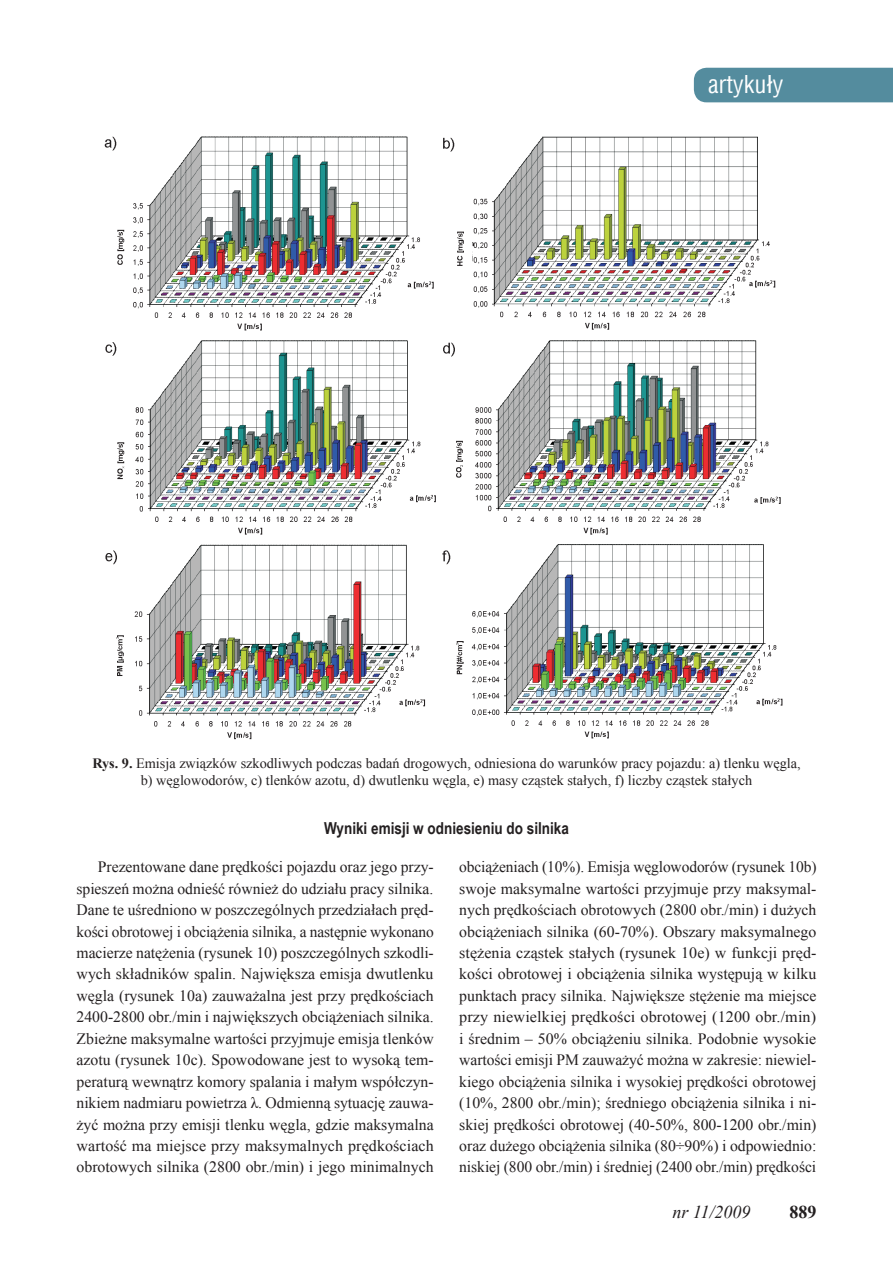
<style>
.page{position:relative;width:893px;height:1263px;background:#fff}
.page>*{position:absolute;margin:0;border:0;box-sizing:border-box;transform-origin:0 0}
.t1{font:24px "Switzerland Condensed";color:#fff}
.t2{font:italic 18px "Times New Roman";color:#231f20}
.t3{font:700 18px "Times New Roman";color:#231f20}
.t4{font:700 16.5px "Arial Narrow";color:#231f20}
.t5{font:15.75px/21.5px "Times New Roman";color:#231f20;text-align:justify}
.t6{font:14.25px/17.1px "Times New Roman";color:#231f20;text-align:center}
.s1{font-weight:700}
</style>
<div class="page">
<div style="left:694px;top:68px;width:199px;height:34px;background:#548c9e"></div>
<img style="left:104px;top:136px;width:679px;height:604px">
<h1 class="t1" style="left:708px;top:70px;width:77px">artykuły</h1>
<p class="t6" style="left:92px;top:755px;width:710px"><span class="s1">Rys. 9.</span> Emisja związków szkodliwych podczas badań drogowych, odniesiona do warunków pracy pojazdu: a) tlenku węgla, b) węglowodorów, c) tlenków azotu, d) dwutlenku węgla, e) masy cząstek stałych, f) liczby cząstek stałych</p>
<p class="t4" style="left:324px;top:815px;width:246px">Wyniki emisji w odniesieniu do silnika</p>
<p class="t5" style="left:459px;top:856px;width:359px">obciążeniach (10%). Emisja węglowodorów (rysunek 10b) swoje maksymalne wartości przyjmuje przy maksymal&shy;nych prędkościach obrotowych (2800 obr./min) i dużych obciążeniach silnika (60-70%). Obszary maksymalnego stężenia cząstek stałych (rysunek 10e) w funkcji pręd&shy;kości obrotowej i obciążenia silnika występują w kilku punktach pracy silnika. Największe stężenie ma miejsce przy niewielkiej prędkości obrotowej (1200 obr./min) i średnim – 50% obciążeniu silnika. Podobnie wysokie wartości emisji PM zauważyć można w zakresie: niewiel&shy;kiego obciążenia silnika i wysokiej prędkości obrotowej (10%, 2800 obr./min); średniego obciążenia silnika i ni&shy;skiej prędkości obrotowej (40-50%, 800-1200 obr./min) oraz dużego obciążenia silnika (80÷90%) i odpowiednio: niskiej (800 obr./min) i średniej (2400 obr./min) prędkości</p>
<p class="t5" style="left:77px;top:856px;width:359px;text-indent:21px">Prezentowane dane prędkości pojazdu oraz jego przy&shy;spieszeń można odnieść również do udziału pracy silnika.<br>Dane te uśredniono w poszczególnych przedziałach pręd&shy;kości obrotowej i obciążenia silnika, a następnie wykonano macierze natężenia (rysunek 10) poszczególnych szkodli&shy;wych składników spalin. Największa emisja dwutlenku węgla (rysunek 10a) zauważalna jest przy prędkościach 2400-2800 obr./min i największych obciążeniach silnika.<br>Zbieżne maksymalne wartości przyjmuje emisja tlenków azotu (rysunek 10c). Spowodowane jest to wysoką tem&shy;peraturą wewnątrz komory spalania i małym współczyn&shy;nikiem nadmiaru powietrza λ. Odmienną sytuację zauwa&shy;żyć można przy emisji tlenku węgla, gdzie maksymalna wartość ma miejsce przy maksymalnych prędkościach obrotowych silnika (2800 obr./min) i jego minimalnych</p>
<p class="t2" style="left:672px;top:1200px;width:80px">nr 11/2009</p>
<p class="t3" style="left:789px;top:1199px;width:28px">889</p>
</div>
